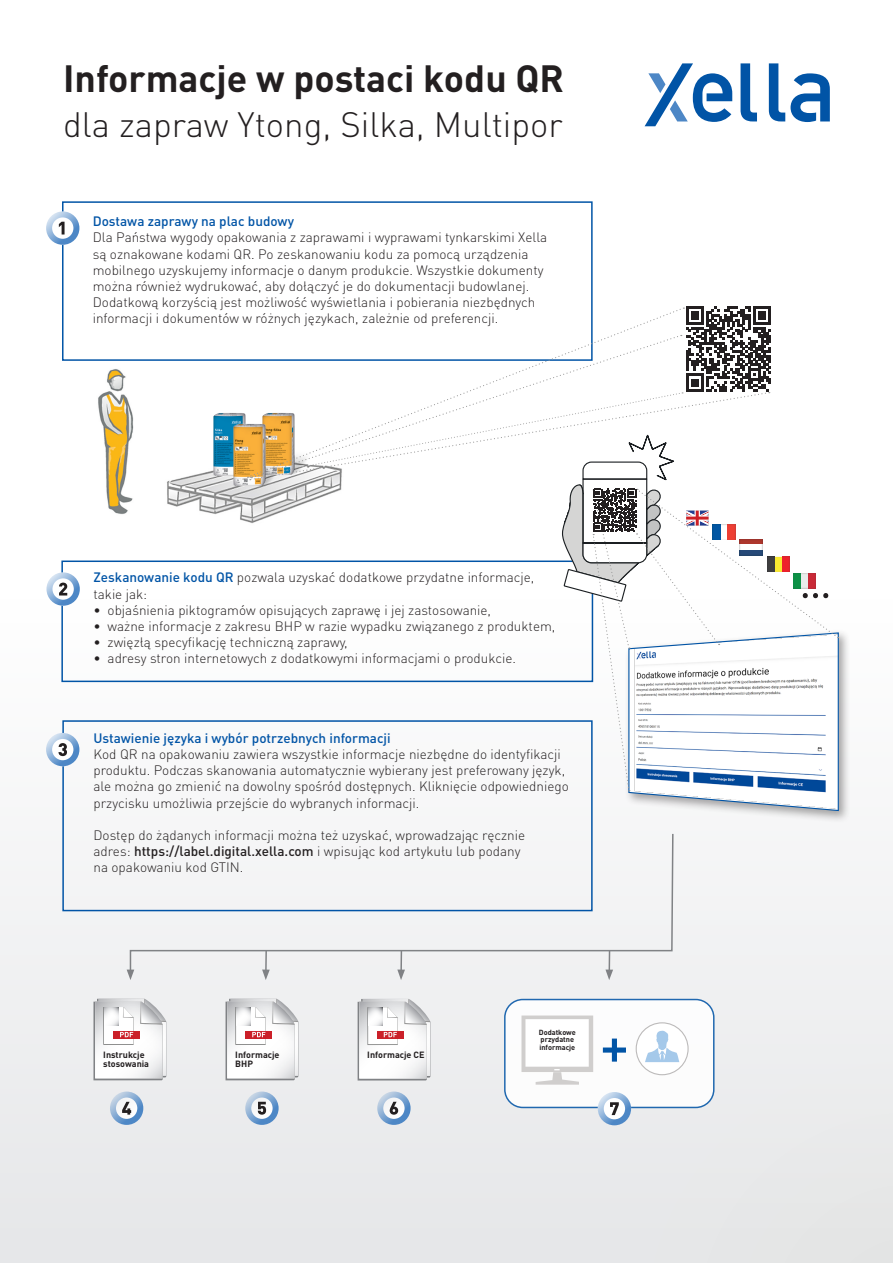
<style>
.page{position:relative;width:893px;height:1263px;background:#fff}
.page>*{position:absolute;margin:0;border:0;box-sizing:border-box;transform-origin:0 0}
.t1{font:700 37.5px "DIN Pro";color:#231f20}
.t2{font:300 34.8px "DIN Pro";color:#231f20}
.t3{font:300 13.5px/16.2px "DIN Pro";color:#231f20}
.t4{font:500 13.5px "DIN Pro";color:#0154a6}
.t5{font:700 9px/9px "DIN Pro";color:#231f20}
.t6{font:700 7.35px/7.4px "DIN Pro";color:#231f20}
.s1{font-weight:500;color:#0154a6}
.s2{font-weight:500}
</style>
<div class="page">
<div style="left:0;top:63px;width:893px;height:1200px;background:linear-gradient(to bottom,#fff,#e9eaec)"></div>
<svg style="left:645px;top:63px;width:87px;height:63px"></svg>
<svg style="left:740px;top:63px;width:17px;height:58px"></svg>
<svg style="left:769px;top:63px;width:61px;height:59px"></svg>
<div style="left:505px;top:999px;width:209px;height:108px;background:#fff;border-radius:18px"></div>
<div style="left:504px;top:999px;width:210px;height:109px;border:2px solid #0154a6;border-radius:18px"></div>
<div style="left:624px;top:629px;width:227px;height:194px;background:#231f20;opacity:.4"></div>
<img style="left:159px;top:396px;width:88px;height:139px">
<img style="left:77px;top:368px;width:77px;height:151px">
<svg style="left:248px;top:1094px;width:28px;height:28px"></svg>
<div style="left:245px;top:1091px;width:34px;height:34px;border:6px solid #4d87c6;border-radius:50%"></div>
<svg style="left:258px;top:1102px;width:8px;height:13px"></svg>
<svg style="left:603px;top:1038px;width:23px;height:23px"></svg>
<div style="left:62px;top:201px;width:531px;height:160px;border:2px solid #0154a6"></div>
<svg style="left:46px;top:733px;width:34px;height:33px"></svg>
<div style="left:61px;top:560px;width:532px;height:122px;border:2px solid #0154a6"></div>
<div style="left:129px;top:832px;width:545px;height:141px;background:#f3f3f4"></div>
<svg style="left:127px;top:969px;width:7px;height:11px"></svg>
<hr style="left:265px;top:951px;width:2px;height:21px;background:#808285">
<svg style="left:262px;top:969px;width:8px;height:11px"></svg>
<hr style="left:400px;top:951px;width:2px;height:21px;background:#808285">
<svg style="left:397px;top:969px;width:8px;height:11px"></svg>
<hr style="left:608px;top:951px;width:2px;height:21px;background:#808285">
<svg style="left:605px;top:969px;width:8px;height:11px"></svg>
<div style="left:636px;top:1022px;width:53px;height:53px;border:1px solid #bcbaba;border-radius:50%"></div>
<svg style="left:645px;top:1031px;width:34px;height:31px"></svg>
<svg style="left:521px;top:1015px;width:72px;height:70px"></svg>
<svg style="left:49px;top:736px;width:27px;height:27px"></svg>
<div style="left:46px;top:733px;width:33px;height:33px;border:6px solid #4d87c6;border-radius:50%"></div>
<svg style="left:58px;top:743px;width:9px;height:13px"></svg>
<svg style="left:49px;top:575px;width:28px;height:28px"></svg>
<div style="left:46px;top:572px;width:34px;height:34px;border:6px solid #4d87c6;border-radius:50%"></div>
<svg style="left:59px;top:583px;width:8px;height:12px"></svg>
<svg style="left:46px;top:211px;width:34px;height:34px"></svg>
<svg style="left:49px;top:214px;width:27px;height:28px"></svg>
<div style="left:46px;top:211px;width:33px;height:34px;border:6px solid #4d87c6;border-radius:50%"></div>
<svg style="left:59px;top:222px;width:6px;height:12px"></svg>
<svg style="left:113px;top:1094px;width:27px;height:28px"></svg>
<div style="left:110px;top:1091px;width:33px;height:34px;border:6px solid #4d87c6;border-radius:50%"></div>
<svg style="left:122px;top:1102px;width:9px;height:12px"></svg>
<svg style="left:380px;top:1094px;width:28px;height:28px"></svg>
<div style="left:377px;top:1091px;width:34px;height:34px;border:6px solid #4d87c6;border-radius:50%"></div>
<svg style="left:390px;top:1102px;width:8px;height:13px"></svg>
<svg style="left:601px;top:1095px;width:27px;height:27px"></svg>
<div style="left:598px;top:1092px;width:33px;height:33px;border:6px solid #4d87c6;border-radius:50%"></div>
<svg style="left:610px;top:1102px;width:9px;height:13px"></svg>
<svg style="left:358px;top:999px;width:72px;height:81px"></svg>
<svg style="left:226px;top:999px;width:72px;height:81px"></svg>
<svg style="left:93px;top:999px;width:73px;height:81px"></svg>
<img style="left:207px;top:410px;width:40px;height:70px">
<img style="left:228px;top:420px;width:19px;height:71px">
<svg style="left:247px;top:306px;width:592px;height:506px"></svg>
<p class="t1" style="left:63px;top:53px;width:502px">Informacje w postaci kodu QR</p>
<p class="t2" style="left:63px;top:103px;width:501px">dla zapraw Ytong, Silka, Multipor</p>
<h1 class="t4" style="left:93px;top:213px;width:203px">Dostawa zaprawy na plac budowy</h1>
<h2 class="t3" style="left:93px;top:229px;width:456px">Dla Państwa wygody opakowania z zaprawami i wyprawami tynkarskimi Xella są oznakowane kodami QR. Po zeskanowaniu kodu za pomocą urządzenia mobilnego uzyskujemy informacje o danym produkcie. Wszystkie dokumenty można również wydrukować, aby dołączyć je do dokumentacji budowlanej.<br>Dodatkową korzyścią jest możliwość wyświetlania i pobierania niezbędnych informacji i dokumentów w różnych językach, zależnie od preferencji.</h2>
<h1 class="t3" style="left:93px;top:569px;width:442px"><span class="s1">Zeskanowanie kodu QR</span> pozwala uzyskać dodatkowe przydatne informacje, takie jak:</h1>
<h2 class="t3" style="left:93px;top:602px;width:399px">• objaśnienia piktogramów opisujących zaprawę i jej zastosowanie,</h2>
<h2 class="t3" style="left:93px;top:618px;width:463px">• ważne informacje z zakresu BHP w razie wypadku związanego z produktem,</h2>
<h2 class="t3" style="left:93px;top:634px;width:255px">• zwięzłą specyfikację techniczną zaprawy,</h2>
<h2 class="t3" style="left:93px;top:650px;width:424px">• adresy stron internetowych z dodatkowymi informacjami o produkcie.</h2>
<h1 class="t4" style="left:93px;top:729px;width:299px">Ustawienie języka i wybór potrzebnych informacji</h1>
<h2 class="t3" style="left:93px;top:746px;width:477px">Kod QR na opakowaniu zawiera wszystkie informacje niezbędne do identyfikacji produktu. Podczas skanowania automatycznie wybierany jest preferowany język, ale można go zmienić na dowolny spośród dostępnych. Kliknięcie odpowiedniego przycisku umożliwia przejście do wybranych informacji.</h2>
<h2 class="t3" style="left:93px;top:827px;width:433px">Dostęp do żądanych informacji można też uzyskać, wprowadzając ręcznie adres: <span class="s2">https://label.digital.xella.com</span> i wpisując kod artykułu lub podany na opakowaniu kod GTIN.</h2>
<h3 class="t5" style="left:103px;top:1050px;width:47px">Instrukcje stosowania</h3>
<h3 class="t5" style="left:235px;top:1050px;width:46px">Informacje</h3>
<h3 class="t5" style="left:367px;top:1050px;width:59px">Informacje CE</h3>
<h3 class="t5" style="left:235px;top:1059px;width:19px">BHP</h3>
<h3 class="t6" style="left:539px;top:1028px;width:39px">Dodatkowe przydatne informacje</h3>
</div>
